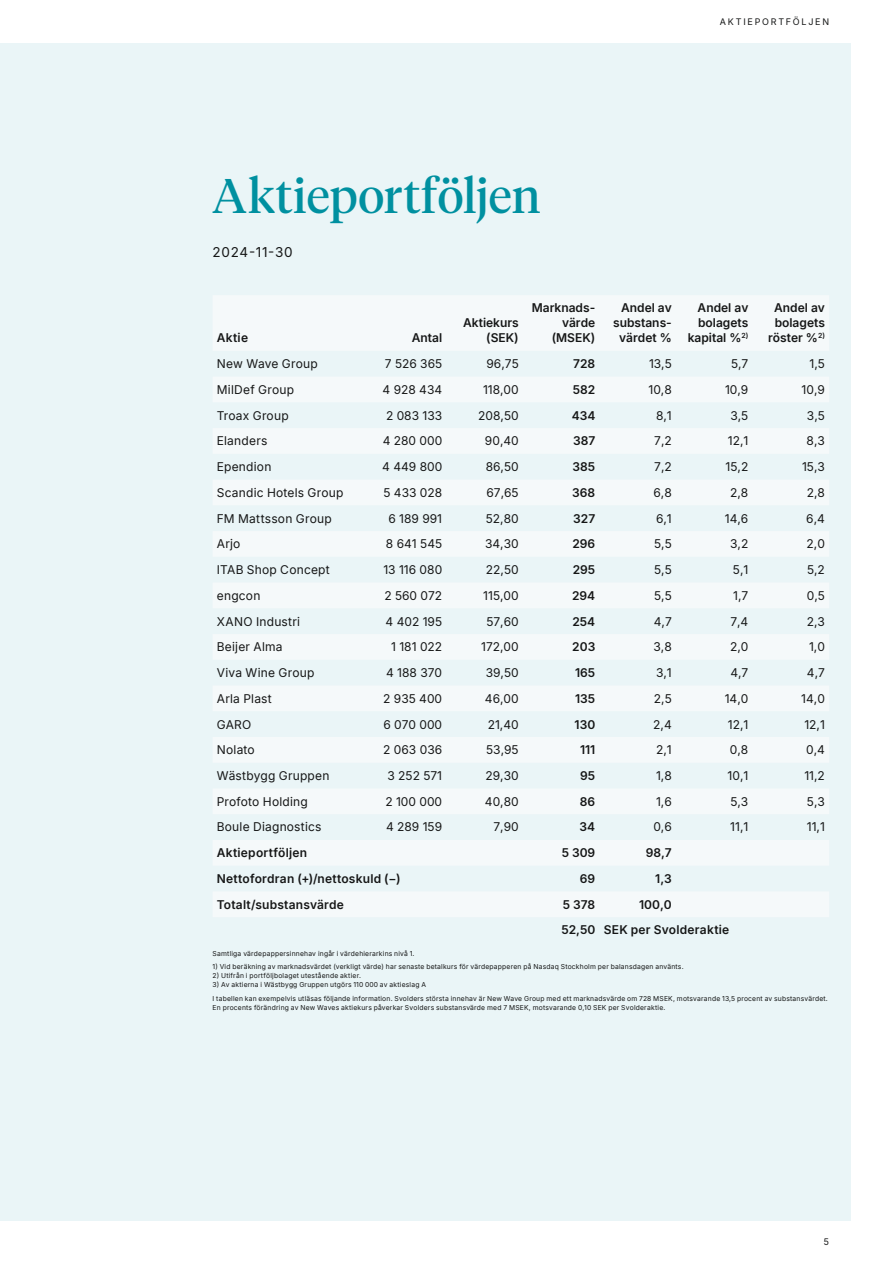
<style>
.page{position:relative;width:893px;height:1263px;background:#fff}
.page>*{position:absolute;margin:0;border:0;box-sizing:border-box;transform-origin:0 0}
.t1{font:48px "Tiempos Headline";letter-spacing:.01em;color:#0090a0}
.t2{font:13.5px "Inter";letter-spacing:.05em;color:#151616}
.t3{font:12px "Inter";letter-spacing:.01em;color:#151616}
.t4{font:600 12px/15px "Inter";color:#151616;text-align:right}
.t5{font:600 12px/25.8px "Inter";letter-spacing:.02em;color:#151616}
.t6{font:9px "Inter";color:#151616}
.t7{font:6.75px/13.2px "Inter";letter-spacing:.03em;color:#151616}
</style>
<div class="page">
<div style="left:0;top:43px;width:850px;height:1177px;background:#eaf5f7"></div>
<svg style="left:213px;top:296px;width:616px;height:621px;fill:#f5f9fa"></svg>
<h1 class="t1" style="left:213px;top:163px;width:329px">Aktieportföljen</h1>
<p class="t2" style="left:213px;top:242px;width:82px">2024-11-30</p>
<p class="t6" style="left:720px;top:15px;width:16px">Aktieport</p>
<p class="t6" style="left:786px;top:15px;width:15px">följen</p>
<p class="t4" style="left:217px;top:330px;width:33px">Aktie</p>
<p class="t4" style="left:412px;top:330px;width:32px">Antal</p>
<p class="t4" style="left:463px;top:315px;width:57px">Aktiekurs (SEK)</p>
<p class="t4" style="left:532px;top:300px;width:65px">Marknads&shy;värde (MSEK)</p>
<p class="t4" style="left:613px;top:300px;width:60px">Andel av substans&shy;värdet %</p>
<p class="t4" style="left:688px;top:300px;width:62px">Andel av bolagets kapital %<sup>2)</sup></p>
<p class="t4" style="left:768px;top:300px;width:58px;text-align:center">Andel av bolagets röster %<sup>2)</sup></p>
<p class="t3" style="left:217px;top:355px;width:102px">New Wave Group</p>
<p class="t3" style="left:385px;top:355px;width:59px">7 526 365</p>
<p class="t3" style="left:486px;top:355px;width:34px">96,75</p>
<p class="t4" style="left:573px;top:356px;width:24px">728</p>
<p class="t3" style="left:649px;top:355px;width:24px">13,5</p>
<p class="t3" style="left:731px;top:355px;width:19px">5,7</p>
<p class="t3" style="left:809px;top:355px;width:17px">1,5</p>
<p class="t3" style="left:217px;top:381px;width:79px">MilDef Group</p>
<p class="t3" style="left:383px;top:381px;width:61px">4 928 434</p>
<p class="t3" style="left:483px;top:381px;width:37px">118,00</p>
<p class="t4" style="left:573px;top:382px;width:24px">582</p>
<p class="t3" style="left:648px;top:381px;width:25px">10,8</p>
<p class="t3" style="left:725px;top:381px;width:25px">10,9</p>
<p class="t3" style="left:802px;top:381px;width:25px">10,9</p>
<p class="t3" style="left:217px;top:406px;width:73px">Troax Group</p>
<p class="t3" style="left:386px;top:406px;width:58px">2 083 133</p>
<p class="t3" style="left:478px;top:406px;width:42px">208,50</p>
<p class="t4" style="left:572px;top:407px;width:25px">434</p>
<p class="t3" style="left:656px;top:406px;width:17px">8,1</p>
<p class="t3" style="left:730px;top:406px;width:19px">3,5</p>
<p class="t3" style="left:807px;top:406px;width:19px">3,5</p>
<p class="t3" style="left:217px;top:432px;width:52px">Elanders</p>
<p class="t3" style="left:383px;top:432px;width:61px">4 280 000</p>
<p class="t3" style="left:485px;top:432px;width:35px">90,40</p>
<p class="t4" style="left:573px;top:433px;width:24px">387</p>
<p class="t3" style="left:654px;top:432px;width:19px">7,2</p>
<p class="t3" style="left:728px;top:432px;width:22px">12,1</p>
<p class="t3" style="left:807px;top:432px;width:20px">8,3</p>
<p class="t3" style="left:217px;top:458px;width:56px">Ependion</p>
<p class="t3" style="left:382px;top:458px;width:62px">4 449 800</p>
<p class="t3" style="left:486px;top:458px;width:35px">86,50</p>
<p class="t4" style="left:573px;top:459px;width:24px">385</p>
<p class="t3" style="left:654px;top:458px;width:19px">7,2</p>
<p class="t3" style="left:726px;top:458px;width:24px">15,2</p>
<p class="t3" style="left:802px;top:458px;width:24px">15,3</p>
<p class="t3" style="left:217px;top:483px;width:128px">Scandic Hotels Group</p>
<p class="t3" style="left:383px;top:483px;width:60px">5 433 028</p>
<p class="t3" style="left:486px;top:483px;width:34px">67,65</p>
<p class="t4" style="left:572px;top:485px;width:24px">368</p>
<p class="t3" style="left:653px;top:483px;width:20px">6,8</p>
<p class="t3" style="left:730px;top:483px;width:20px">2,8</p>
<p class="t3" style="left:807px;top:483px;width:20px">2,8</p>
<p class="t3" style="left:217px;top:509px;width:116px">FM Mattsson Group</p>
<p class="t3" style="left:388px;top:509px;width:55px">6 189 991</p>
<p class="t3" style="left:486px;top:509px;width:34px">52,80</p>
<p class="t4" style="left:573px;top:510px;width:24px">327</p>
<p class="t3" style="left:656px;top:509px;width:17px">6,1</p>
<p class="t3" style="left:725px;top:509px;width:25px">14,6</p>
<p class="t3" style="left:806px;top:509px;width:20px">6,4</p>
<p class="t3" style="left:217px;top:535px;width:25px">Arjo</p>
<p class="t3" style="left:386px;top:535px;width:58px">8 641 545</p>
<p class="t3" style="left:485px;top:535px;width:35px">34,30</p>
<p class="t4" style="left:572px;top:536px;width:24px">296</p>
<p class="t3" style="left:654px;top:535px;width:19px">5,5</p>
<p class="t3" style="left:730px;top:535px;width:20px">3,2</p>
<p class="t3" style="left:807px;top:535px;width:20px">2,0</p>
<p class="t3" style="left:217px;top:561px;width:114px">ITAB Shop Concept</p>
<p class="t3" style="left:383px;top:561px;width:60px">13 116 080</p>
<p class="t3" style="left:486px;top:561px;width:34px">22,50</p>
<p class="t4" style="left:573px;top:562px;width:24px">295</p>
<p class="t3" style="left:654px;top:561px;width:19px">5,5</p>
<p class="t3" style="left:733px;top:561px;width:17px">5,1</p>
<p class="t3" style="left:807px;top:561px;width:19px">5,2</p>
<p class="t3" style="left:217px;top:586px;width:45px">engcon</p>
<p class="t3" style="left:384px;top:586px;width:59px">2 560 072</p>
<p class="t3" style="left:483px;top:586px;width:37px">115,00</p>
<p class="t4" style="left:572px;top:588px;width:25px">294</p>
<p class="t3" style="left:654px;top:586px;width:19px">5,5</p>
<p class="t3" style="left:733px;top:586px;width:17px">1,7</p>
<p class="t3" style="left:807px;top:586px;width:20px">0,5</p>
<p class="t3" style="left:217px;top:612px;width:85px">XANO Industri</p>
<p class="t3" style="left:386px;top:612px;width:58px">4 402 195</p>
<p class="t3" style="left:486px;top:612px;width:34px">57,60</p>
<p class="t4" style="left:572px;top:613px;width:24px">254</p>
<p class="t3" style="left:654px;top:612px;width:20px">4,7</p>
<p class="t3" style="left:730px;top:612px;width:19px">7,4</p>
<p class="t3" style="left:807px;top:612px;width:20px">2,3</p>
<p class="t3" style="left:217px;top:638px;width:67px">Beijer Alma</p>
<p class="t3" style="left:391px;top:638px;width:53px">1 181 022</p>
<p class="t3" style="left:481px;top:638px;width:39px">172,00</p>
<p class="t4" style="left:572px;top:639px;width:25px">203</p>
<p class="t3" style="left:653px;top:638px;width:20px">3,8</p>
<p class="t3" style="left:730px;top:638px;width:20px">2,0</p>
<p class="t3" style="left:809px;top:638px;width:17px">1,0</p>
<p class="t3" style="left:217px;top:664px;width:99px">Viva Wine Group</p>
<p class="t3" style="left:386px;top:664px;width:58px">4 188 370</p>
<p class="t3" style="left:486px;top:664px;width:34px">39,50</p>
<p class="t4" style="left:575px;top:665px;width:22px">165</p>
<p class="t3" style="left:656px;top:664px;width:17px">3,1</p>
<p class="t3" style="left:730px;top:664px;width:20px">4,7</p>
<p class="t3" style="left:807px;top:664px;width:19px">4,7</p>
<p class="t3" style="left:217px;top:689px;width:56px">Arla Plast</p>
<p class="t3" style="left:383px;top:689px;width:60px">2 935 400</p>
<p class="t3" style="left:485px;top:689px;width:35px">46,00</p>
<p class="t4" style="left:575px;top:690px;width:22px">135</p>
<p class="t3" style="left:654px;top:689px;width:19px">2,5</p>
<p class="t3" style="left:725px;top:689px;width:25px">14,0</p>
<p class="t3" style="left:801px;top:689px;width:25px">14,0</p>
<p class="t3" style="left:217px;top:715px;width:36px">GARO</p>
<p class="t3" style="left:383px;top:715px;width:60px">6 070 000</p>
<p class="t3" style="left:488px;top:715px;width:32px">21,40</p>
<p class="t4" style="left:575px;top:716px;width:22px">130</p>
<p class="t3" style="left:653px;top:715px;width:20px">2,4</p>
<p class="t3" style="left:728px;top:715px;width:22px">12,1</p>
<p class="t3" style="left:804px;top:715px;width:22px">12,1</p>
<p class="t3" style="left:217px;top:741px;width:39px">Nolato</p>
<p class="t3" style="left:383px;top:741px;width:60px">2 063 036</p>
<p class="t3" style="left:486px;top:741px;width:34px">53,95</p>
<p class="t4" style="left:580px;top:742px;width:17px">111</p>
<p class="t3" style="left:656px;top:741px;width:17px">2,1</p>
<p class="t3" style="left:730px;top:741px;width:20px">0,8</p>
<p class="t3" style="left:806px;top:741px;width:20px">0,4</p>
<p class="t3" style="left:217px;top:767px;width:114px">Wästbygg Gruppen</p>
<p class="t3" style="left:387px;top:767px;width:56px">3 252 571</p>
<p class="t3" style="left:485px;top:767px;width:35px">29,30</p>
<p class="t4" style="left:580px;top:768px;width:17px">95</p>
<p class="t3" style="left:656px;top:767px;width:17px">1,8</p>
<p class="t3" style="left:727px;top:767px;width:22px">10,1</p>
<p class="t3" style="left:804px;top:767px;width:22px">11,2</p>
<p class="t3" style="left:217px;top:792px;width:93px">Profoto Holding</p>
<p class="t3" style="left:385px;top:792px;width:58px">2 100 000</p>
<p class="t3" style="left:485px;top:792px;width:35px">40,80</p>
<p class="t4" style="left:580px;top:793px;width:17px">86</p>
<p class="t3" style="left:656px;top:792px;width:17px">1,6</p>
<p class="t3" style="left:730px;top:792px;width:19px">5,3</p>
<p class="t3" style="left:807px;top:792px;width:19px">5,3</p>
<p class="t3" style="left:217px;top:818px;width:106px">Boule Diagnostics</p>
<p class="t3" style="left:386px;top:818px;width:58px">4 289 159</p>
<p class="t3" style="left:493px;top:818px;width:27px">7,90</p>
<p class="t4" style="left:580px;top:819px;width:17px">34</p>
<p class="t3" style="left:653px;top:818px;width:20px">0,6</p>
<p class="t3" style="left:730px;top:818px;width:20px">11,1</p>
<p class="t3" style="left:807px;top:818px;width:20px">11,1</p>
<p class="t5" style="left:217px;top:840px;width:92px">Aktieportföljen</p>
<p class="t4" style="left:562px;top:845px;width:35px">5 309</p>
<p class="t4" style="left:646px;top:845px;width:28px">98,7</p>
<p class="t5" style="left:217px;top:865px;width:185px">Nettofordran (+)/nettoskuld (−)</p>
<p class="t4" style="left:580px;top:871px;width:17px">69</p>
<p class="t4" style="left:655px;top:871px;width:18px">1,3</p>
<p class="t5" style="left:217px;top:891px;width:129px">Totalt/substansvärde</p>
<p class="t4" style="left:563px;top:896px;width:34px">5 378</p>
<p class="t5" style="left:561px;top:891px;width:169px;text-indent:78px">100,0<br>52,50 SEK per Svolderaktie</p>
<p class="t7" style="left:213px;top:947px;width:203px">Samtliga värdepappersinnehav ingår i värdehierarkins nivå 1.</p>
<p class="t7" style="left:213px;top:960px;width:472px">1) Vid beräkning av marknadsvärdet (verkligt värde) har senaste betalkurs för värdepapperen på Nasdaq Stockholm per balansdagen använts.</p>
<p class="t7" style="left:213px;top:969px;width:150px">2) Utifrån i portföljbolaget utestående aktier.</p>
<p class="t7" style="left:213px;top:978px;width:617px">3) Av aktierna i Wästbygg Gruppen utgörs 110 000 av aktieslag A<br>I tabellen kan exempelvis utläsas följande information. Svolders största innehav är New Wave Group med ett marknadsvärde om 728 MSEK, motsvarande 13,5 procent av substansvärdet.</p>
<p class="t7" style="left:213px;top:1000px;width:454px">En procents förändring av New Waves aktiekurs påverkar Svolders substansvärde med 7 MSEK, motsvarande 0,10 SEK per Svolderaktie.</p>
<p class="t6" style="left:823px;top:1235px;width:7px">5</p>
</div>
